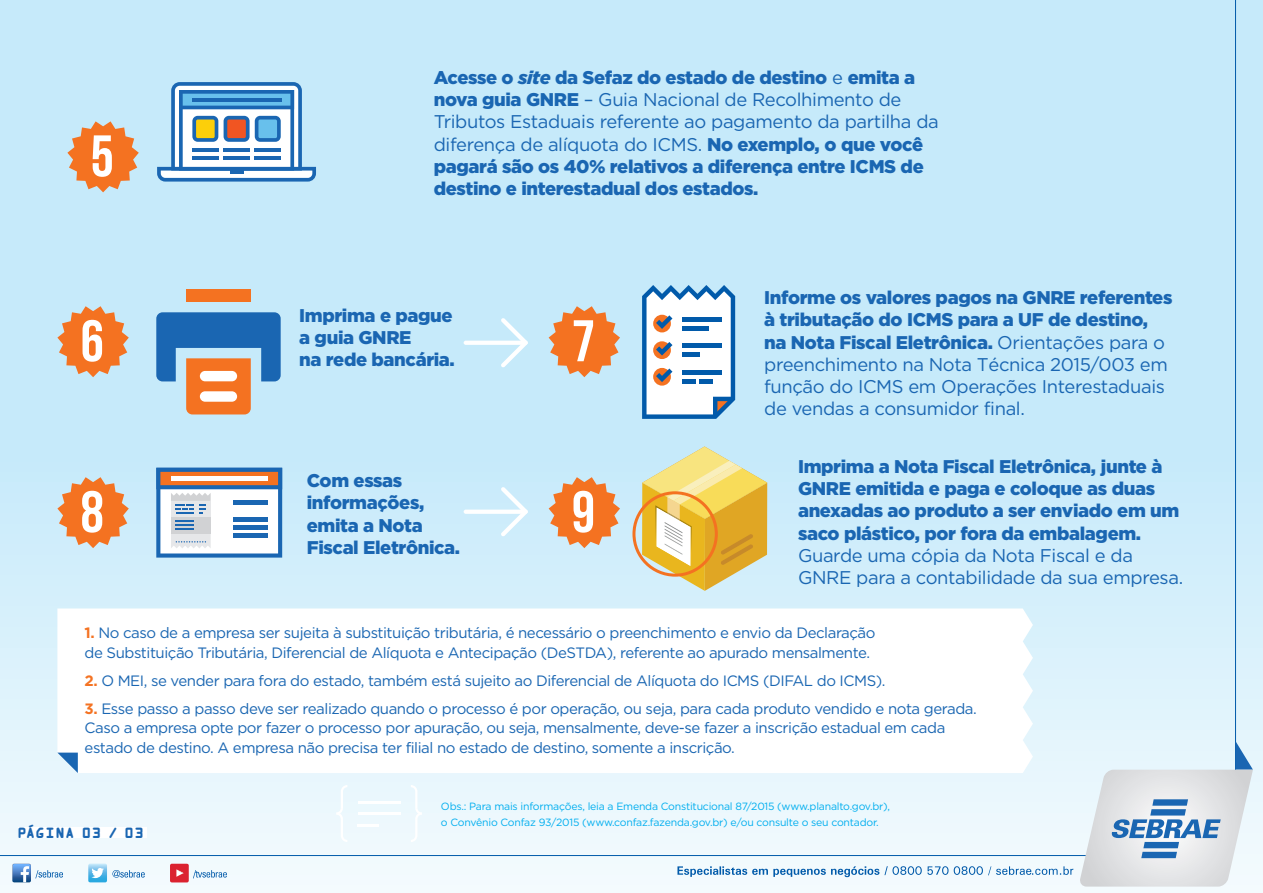
<style>
.page{position:relative;width:1263px;height:893px;background:#fff}
.page>*{position:absolute;margin:0;border:0;box-sizing:border-box;transform-origin:0 0}
.t1{font:58.5px "Bebas Neue";color:#fff}
.t2{font:900 18.45px/22.4px "Gotham HTF";letter-spacing:-.02em;color:#1a66b2}
.t3{font:18.45px/22.4px "Gotham HTF";letter-spacing:-.02em;color:#1a66b2}
.t4{font:15px/19.5px "Gotham HTF";letter-spacing:-.03em;color:#1a66b2}
.t5{font:14.7px "Kredit Back";letter-spacing:.14em;color:#1a66b2}
.t6{font:10.5px/15.9px "Gotham";letter-spacing:-.02em;color:#00aeef}
.s1{font-style:italic}
.s2{font-weight:400}
.s3{font-weight:900}
.s4{font-weight:700;color:#f47323}
</style>
<div class="page">
<div style="left:0;top:0;width:1263px;height:893px;background:linear-gradient(to bottom,#bae6f9,#e8f6fd)"></div>
<hr style="left:464px;top:341px;width:64px;height:4px;background:#fff;border-radius:2px">
<svg style="left:501px;top:318px;width:27px;height:50px"></svg>
<hr style="left:464px;top:510px;width:64px;height:4px;background:#fff;border-radius:2px">
<svg style="left:501px;top:487px;width:27px;height:49px"></svg>
<svg style="left:67px;top:121px;width:72px;height:71px;background:#e49a6a"></svg>
<svg style="left:57px;top:306px;width:72px;height:71px;background:#e49a6a"></svg>
<svg style="left:57px;top:477px;width:72px;height:71px;background:#e69b6a"></svg>
<svg style="left:549px;top:477px;width:71px;height:71px;background:#e69a68"></svg>
<svg style="left:549px;top:306px;width:71px;height:71px;background:#e49968"></svg>
<svg style="left:157px;top:82px;width:159px;height:100px"></svg>
<div style="left:186px;top:289px;width:65px;height:13px;background:#f47221"></div>
<svg style="left:156px;top:312px;width:125px;height:102px;background:#8695a9"></svg>
<svg style="left:642px;top:285px;width:93px;height:134px"></svg>
<hr style="left:682px;top:317px;width:40px;height:4px;background:#015aaa">
<hr style="left:682px;top:326px;width:26px;height:4px;background:#015aaa">
<hr style="left:682px;top:344px;width:40px;height:4px;background:#015aaa">
<div style="left:682px;top:352px;width:18px;height:5px;background:#015aaa"></div>
<div style="left:682px;top:370px;width:40px;height:5px;background:#015aaa"></div>
<hr style="left:682px;top:379px;width:13px;height:4px;background:#015aaa">
<hr style="left:700px;top:379px;width:13px;height:4px;background:#015aaa">
<svg style="left:156px;top:468px;width:126px;height:90px"></svg>
<svg style="left:642px;top:446px;width:125px;height:145px;background:#e3cd7e"></svg>
<hr style="left:1235px;top:0;width:1px;height:807px;background:#015aaa">
<hr style="left:0;top:855px;width:1094px;height:1px;background:#015aaa">
<svg style="left:677px;top:866px;width:396px;height:11px"></svg>
<svg style="left:1079px;top:741px;width:174px;height:146px;background:#d0dce7"></svg>
<div style="left:632px;top:491px;width:86px;height:86px;border:3px solid #f47221;border-radius:50%"></div>
<div style="left:18px;top:827px;width:129px;height:11px;background:#fff"></div>
<hr style="left:358px;top:812px;width:42px;height:3px;background:#fff">
<hr style="left:358px;top:824px;width:21px;height:2px;background:#fff">
<hr style="left:358px;top:801px;width:42px;height:2px;background:#fff">
<svg style="left:336px;top:785px;width:11px;height:57px"></svg>
<svg style="left:411px;top:785px;width:11px;height:57px"></svg>
<svg style="left:57px;top:608px;width:976px;height:165px"></svg>
<svg style="left:57px;top:753px;width:21px;height:20px"></svg>
<svg style="left:12px;top:864px;width:51px;height:18px"></svg>
<svg style="left:88px;top:864px;width:57px;height:18px"></svg>
<div style="left:170px;top:864px;width:19px;height:18px;background:#db2230;border-radius:2px"></div>
<svg style="left:176px;top:869px;width:8px;height:8px"></svg>
<svg style="left:193px;top:870px;width:34px;height:8px"></svg>
<h1 class="t1" style="left:91px;top:124px;width:25px">5</h1>
<h1 class="t1" style="left:81px;top:309px;width:25px">6</h1>
<p class="t2" style="left:434px;top:66px;width:507px">Acesse o <span class="s1">site</span> da Sefaz do estado de destino <span class="s2">e</span> emita a nova guia GNRE <span class="s2">– Guia Nacional de Recolhimento de Tributos Estaduais referente ao pagamento da partilha da diferença de alíquota do ICMS.</span> No exemplo, o que você pagará são os 40% relativos a diferença entre ICMS de destino e interestadual dos estados.</p>
<p class="t2" style="left:299px;top:304px;width:157px">Imprima e pague a guia GNRE<br>na rede bancária.</p>
<h1 class="t1" style="left:572px;top:309px;width:25px">7</h1>
<p class="t3" style="left:764px;top:286px;width:410px"><span class="s3">Informe os valores pagos na GNRE referentes à tributação do ICMS para a UF de destino, na Nota Fiscal Eletrônica.</span> Orientações para o preenchimento na Nota Técnica 2015/003 em função do ICMS em Operações Interestaduais de vendas a consumidor final.</p>
<p class="t2" style="left:307px;top:469px;width:155px">Com essas informações, emita a Nota<br>Fiscal Eletrônica.</p>
<h1 class="t1" style="left:81px;top:480px;width:25px">8</h1>
<h1 class="t1" style="left:572px;top:480px;width:25px">9</h1>
<p class="t2" style="left:798px;top:454px;width:383px">Imprima a Nota Fiscal Eletrônica, junte à GNRE emitida e paga e coloque as duas anexadas ao produto a ser enviado em um saco plástico, por fora da embalagem.</p>
<p class="t3" style="left:798px;top:544px;width:387px">Guarde uma cópia da Nota Fiscal e da<br>GNRE para a contabilidade da sua empresa.</p>
<p class="t4" style="left:85px;top:623px;width:792px"><span class="s4">1.</span> No caso de a empresa ser sujeita à substituição tributária, é necessário o preenchimento e envio da Declaração de Substituição Tributária, Diferencial de Alíquota e Antecipação (DeSTDA), referente ao apurado mensalmente.</p>
<p class="t4" style="left:85px;top:670px;width:802px"><span class="s4">2.</span> O MEI, se vender para fora do estado, também está sujeito ao Diferencial de Alíquota do ICMS (DIFAL do ICMS).</p>
<p class="t4" style="left:85px;top:698px;width:894px"><span class="s4">3.</span> Esse passo a passo deve ser realizado quando o processo é por operação, ou seja, para cada produto vendido e nota gerada.<br>Caso a empresa opte por fazer o processo por apuração, ou seja, mensalmente, deve-se fazer a inscrição estadual em cada estado de destino. A empresa não precisa ter filial no estado de destino, somente a inscrição.</p>
<p class="t5" style="left:18px;top:824px;width:127px">PÁGINA 03 / 03</p>
<p class="t6" style="left:441px;top:798px;width:451px">Obs.: Para mais informações, leia a Emenda Constitucional 87/2015 (www.planalto.gov.br), o Convênio Confaz 93/2015 (www.confaz.fazenda.gov.br) e/ou consulte o seu contador.</p>
</div>
